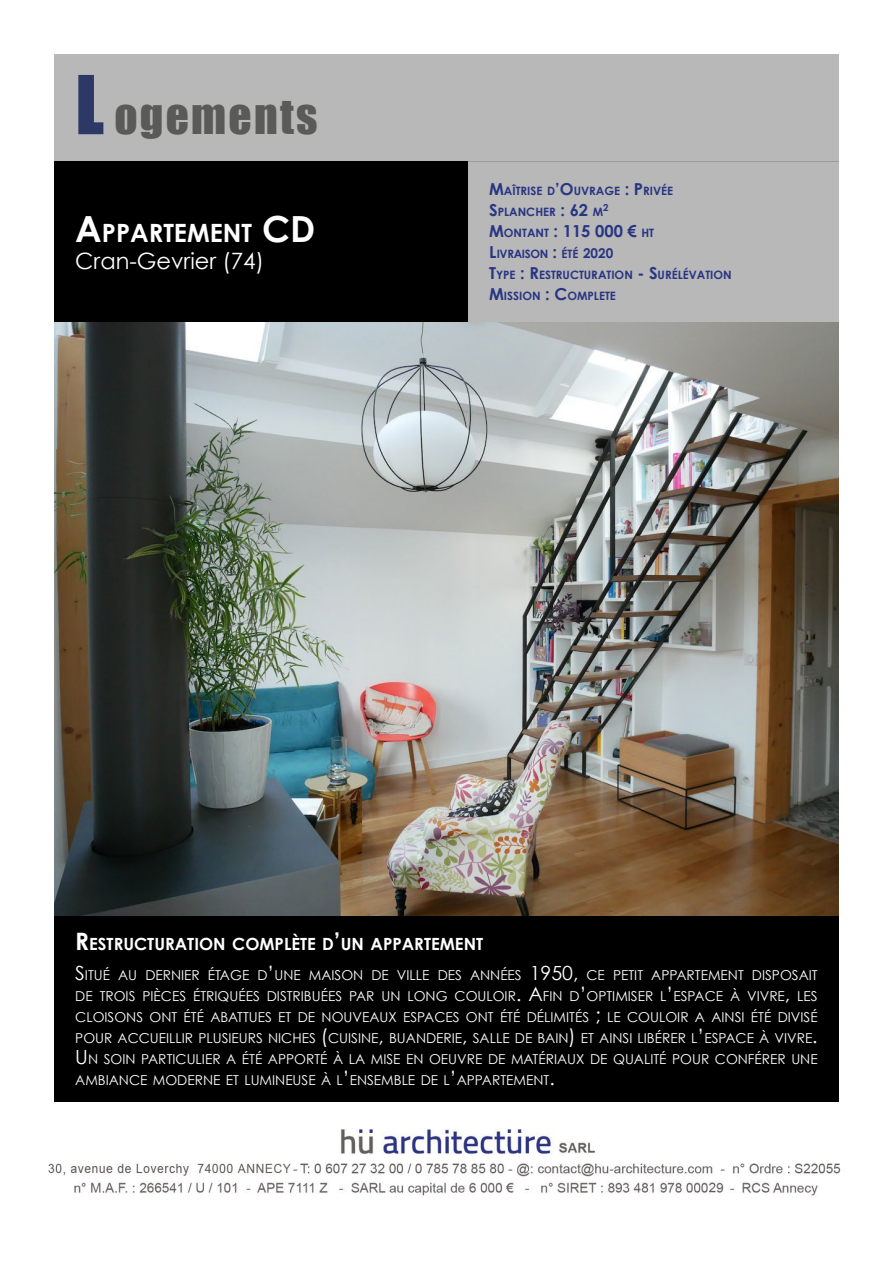
<style>
.page{position:relative;width:893px;height:1263px;background:#fff}
.page>*{position:absolute;margin:0;border:0;box-sizing:border-box;transform-origin:0 0}
.t1{font:45px "Impact";letter-spacing:.05em;color:#5a5a59}
.t2{font:700 25.2px "Century Gothic";color:#fff}
.t3{font:22.5px "Century Gothic";color:#fff}
.t4{font:700 16.8px "Century Gothic";color:#fff}
.t5{font:700 16.5px "Century Gothic";color:#283583}
.t6{font:13.65px/21px "Century Gothic";color:#fff;text-align:justify}
.t7{font:700 11.55px/21px "Century Gothic";color:#283583}
.t8{font:700 9.6px "Century Gothic";color:#283583}
.s1{font-size:75px;color:#2d3867}
.s2{font-size:36px}
.s3{font-size:16.5px}
.s4{font-size:11.55px}
.s5{font-size:13.5px}
.s6{font-size:24px}
.s7{font-size:19.5px}
</style>
<div class="page">
<div style="left:54px;top:54px;width:785px;height:107px;background:#b8b8b8"></div>
<img style="left:48px;top:1129px;width:793px;height:67px">
<div style="left:468px;top:161px;width:371px;height:161px;background:#b8b8b8"></div>
<div style="left:54px;top:161px;width:414px;height:161px;background:#000"></div>
<div style="left:54px;top:915px;width:785px;height:186px;background:#000"></div>
<img style="left:54px;top:322px;width:785px;height:593px">
<h1 class="t1" style="left:75px;top:89px;width:244px"><span class="s1">L</span> OGEMENTS</h1>
<h2 class="t2" style="left:75px;top:216px;width:242px"><span class="s2">A</span>PPARTEMENT <span class="s2">CD</span></h2>
<h3 class="t3" style="left:75px;top:246px;width:190px">Cran-Gevrier (74)</h3>
<p class="t7" style="left:489px;top:180px;width:186px"><span class="s3">M</span>AÎTRISE D<span class="s3">’O</span>UVRAGE <span class="s3">: P</span>RIVÉE<br><span class="s3">S</span>PLANCHER <span class="s3">: 62</span> M</p>
<p class="t8" style="left:603px;top:201px;width:7px">2</p>
<p class="t5" style="left:489px;top:221px;width:166px">M<span class="s4">ONTANT</span> : 115 000 € <span class="s4">HT</span></p>
<p class="t7" style="left:489px;top:243px;width:244px"><span class="s3">L</span>IVRAISON <span class="s3">:</span> ÉTÉ <span class="s5">2020<br></span><span class="s3">T</span>YPE <span class="s3">: R</span>ESTRUCTURATION <span class="s3">- S</span>URÉLÉVATION<br><span class="s3">M</span>ISSION <span class="s3">: C</span>OMPLETE</p>
<p class="t4" style="left:75px;top:933px;width:409px"><span class="s6">R</span>ESTRUCTURATION COMPLÈTE D<span class="s6">’</span>UN APPARTEMENT</p>
<p class="t6" style="left:75px;top:964px;width:744px"><span class="s7">S</span>ITUÉ AU DERNIER ÉTAGE D<span class="s7">’</span>UNE MAISON DE VILLE DES ANNÉES <span class="s7">1950,</span> CE PETIT APPARTEMENT DISPOSAIT DE TROIS PIÈCES ÉTRIQUÉES DISTRIBUÉES PAR UN LONG COULOIR<span class="s7">. A</span>FIN D<span class="s7">’</span>OPTIMISER L<span class="s7">’</span>ESPACE À VIVRE<span class="s7">,</span> LES CLOISONS ONT ÉTÉ ABATTUES ET DE NOUVEAUX ESPACES ONT ÉTÉ DÉLIMITÉS <span class="s7">;</span> LE COULOIR A AINSI ÉTÉ DIVISÉ POUR ACCUEILLIR PLUSIEURS NICHES <span class="s7">(</span>CUISINE<span class="s7">,</span> BUANDERIE<span class="s7">,</span> SALLE DE BAIN<span class="s7">)</span> ET AINSI LIBÉRER L<span class="s7">’</span>ESPACE À VIVRE<span class="s7">.<br>U</span>N SOIN PARTICULIER A ÉTÉ APPORTÉ À LA MISE EN OEUVRE DE MATÉRIAUX DE QUALITÉ POUR CONFÉRER UNE AMBIANCE MODERNE ET LUMINEUSE À L<span class="s7">’</span>ENSEMBLE DE L<span class="s7">’</span>APPARTEMENT<span class="s7">.</span></p>
</div>
